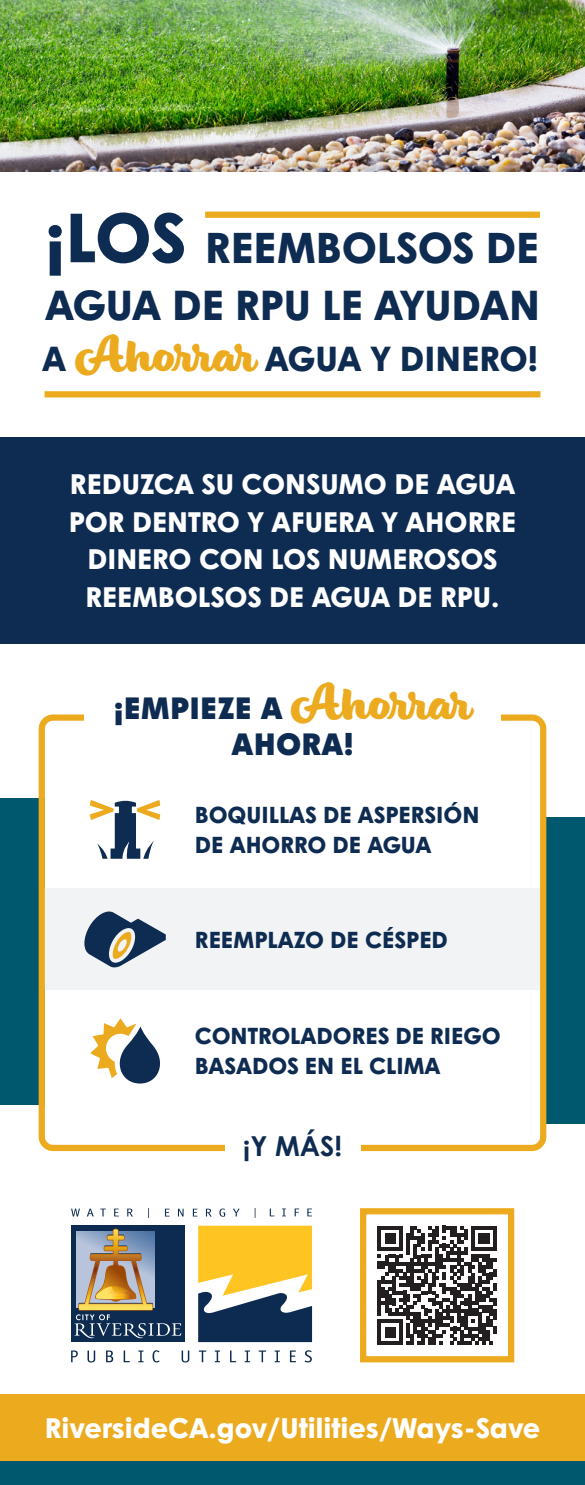
<style>
.page{position:relative;width:585px;height:1485px;background:#fff}
.page>*{position:absolute;margin:0;border:0;box-sizing:border-box;transform-origin:0 0}
.t1{font:800 67.5px "Century Gothic";color:#0e2b51}
.t2{font:800 42px "Century Gothic";color:#0e2b51}
.t3{font:800 40.75px "Century Gothic";color:#0e2b51}
.t4{font:800 33.75px "Century Gothic";letter-spacing:-.005em;color:#0e2b51}
.t5{font:900 30px/36px "Century Gothic";letter-spacing:.01em;color:#0e2b51;text-align:center}
.t6{font:800 27.5px/37.5px "Century Gothic";color:#fff;text-align:center}
.t7{font:700 27.5px "Century Gothic";color:#0e2b51}
.t8{font:800 22.5px/30px "Century Gothic";color:#0e2b51}
.s1{font-family:"Eds Market Bold Script";font-weight:400;font-size:48.25px;color:#ecaa1f}
</style>
<div class="page">
<div style="left:546px;top:817px;width:39px;height:307px;background:#00586f"></div>
<div style="left:0;top:798px;width:44px;height:306px;background:#00586f"></div>
<svg style="left:198px;top:1226px;width:114px;height:116px"></svg>
<div style="left:71px;top:1225px;width:114px;height:117px;background:#0d2b51"></div>
<svg style="left:74px;top:1229px;width:107px;height:110px"></svg>
<svg style="left:71px;top:1351px;width:7px;height:11px"></svg>
<svg style="left:88px;top:1351px;width:7px;height:12px"></svg>
<svg style="left:106px;top:1351px;width:7px;height:11px"></svg>
<svg style="left:124px;top:1351px;width:6px;height:11px"></svg>
<svg style="left:138px;top:1351px;width:6px;height:11px"></svg>
<svg style="left:153px;top:1350px;width:7px;height:13px"></svg>
<svg style="left:182px;top:1351px;width:7px;height:12px"></svg>
<svg style="left:199px;top:1351px;width:7px;height:11px"></svg>
<svg style="left:215px;top:1351px;width:5px;height:11px"></svg>
<svg style="left:230px;top:1351px;width:6px;height:11px"></svg>
<svg style="left:245px;top:1351px;width:5px;height:11px"></svg>
<svg style="left:259px;top:1351px;width:7px;height:11px"></svg>
<svg style="left:275px;top:1351px;width:5px;height:11px"></svg>
<svg style="left:290px;top:1351px;width:6px;height:11px"></svg>
<svg style="left:305px;top:1350px;width:7px;height:13px"></svg>
<svg style="left:71px;top:1209px;width:9px;height:8px"></svg>
<svg style="left:87px;top:1209px;width:7px;height:7px"></svg>
<svg style="left:100px;top:1209px;width:6px;height:7px"></svg>
<svg style="left:114px;top:1209px;width:5px;height:7px"></svg>
<svg style="left:127px;top:1209px;width:6px;height:8px"></svg>
<svg style="left:165px;top:1209px;width:5px;height:8px"></svg>
<svg style="left:178px;top:1209px;width:6px;height:8px"></svg>
<svg style="left:193px;top:1209px;width:4px;height:8px"></svg>
<svg style="left:206px;top:1209px;width:6px;height:8px"></svg>
<svg style="left:219px;top:1209px;width:6px;height:8px"></svg>
<svg style="left:233px;top:1209px;width:7px;height:8px"></svg>
<svg style="left:282px;top:1209px;width:4px;height:7px"></svg>
<svg style="left:295px;top:1209px;width:4px;height:7px"></svg>
<svg style="left:307px;top:1209px;width:5px;height:7px"></svg>
<div style="left:0;top:1460px;width:585px;height:25px;background:#00586f"></div>
<div style="left:0;top:437px;width:585px;height:206px;background:#0e2b51"></div>
<svg style="left:378px;top:1226px;width:119px;height:119px"></svg>
<div style="left:360px;top:1208px;width:154px;height:154px;border:6px solid #ecaa1f"></div>
<div style="left:0;top:1394px;width:585px;height:66px;background:#ecaa1f"></div>
<div style="left:44px;top:888px;width:501px;height:101px;background:#f2f3f4"></div>
<div style="left:39px;top:714px;width:507px;height:437px;border:6px solid #ecaa1f;border-radius:11px"></div>
<svg style="left:84px;top:911px;width:82px;height:57px"></svg>
<svg style="left:90px;top:800px;width:70px;height:59px"></svg>
<svg style="left:90px;top:1018px;width:70px;height:66px"></svg>
<div style="left:225px;top:1135px;width:135px;height:21px;background:#fff"></div>
<div style="left:84px;top:683px;width:417px;height:72px;background:#fff"></div>
<div style="left:205px;top:212px;width:335px;height:6px;background:#ecaa1f"></div>
<div style="left:45px;top:391px;width:495px;height:6px;background:#ecaa1f"></div>
<div style="left:0;top:0;width:585px;height:174px;background:#231f20;opacity:.25"></div>
<p class="t1" style="left:45px;top:191px;width:142px">¡LOS</p>
<p class="t2" style="left:205px;top:219px;width:335px">REEMBOLSOS DE</p>
<p class="t3" style="left:45px;top:277px;width:497px">AGUA DE RPU LE AYUDAN</p>
<p class="t4" style="left:42px;top:335px;width:497px">A <span class="s1">Ahorrar</span> AGUA Y DINERO!</p>
<p class="t6" style="left:69px;top:465px;width:449px">REDUZCA SU CONSUMO DE AGUA<br>POR DENTRO Y AFUERA Y AHORRE<br>DINERO CON LOS NUMEROSOS<br>REEMBOLSOS DE AGUA DE RPU.</p>
<p class="t5" style="left:114px;top:689px;width:359px">¡EMPIEZE A <span class="s1">Ahorrar<br></span>AHORA!</p>
<p class="t8" style="left:195px;top:799px;width:286px">BOQUILLAS DE ASPERSIÓN<br>DE AHORRO DE AGUA</p>
<p class="t8" style="left:195px;top:924px;width:255px">REEMPLAZO DE CÉSPED</p>
<p class="t8" style="left:195px;top:1020px;width:307px">CONTROLADORES DE RIEGO<br>BASADOS EN EL CLIMA</p>
<p class="t7" style="left:243px;top:1125px;width:101px">¡Y MÁS!</p>
<p class="t6" style="left:45px;top:1408px;width:497px">RiversideCA.gov/Utilities/Ways-Save</p>
</div>
